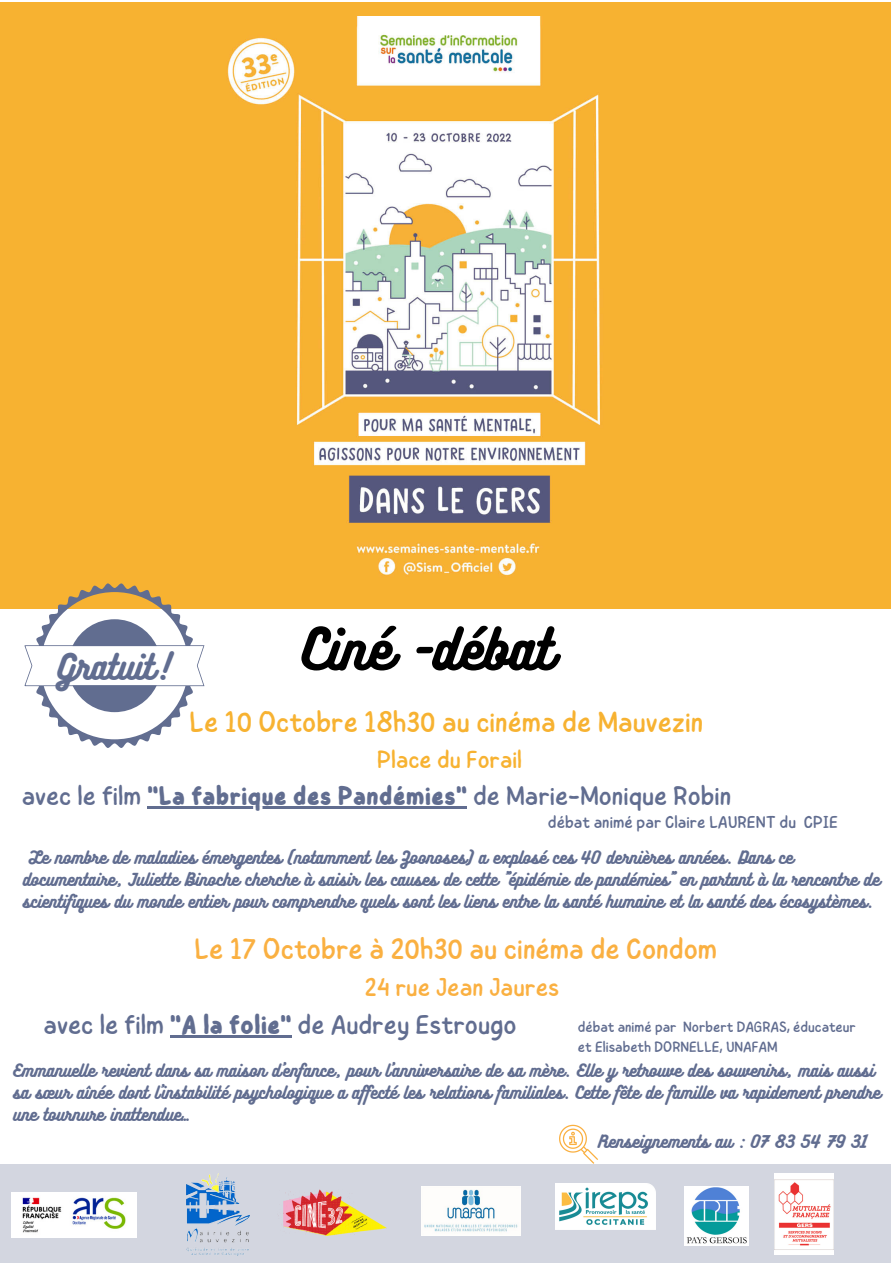
<style>
.page{position:relative;width:893px;height:1263px;background:#fff}
.page>*{position:absolute;margin:0;border:0;box-sizing:border-box;transform-origin:0 0}
.t1{font:51px "Bukhari Script";color:#000}
.t2{font:31.5px "Bukhari Script";color:#616d90}
.t3{font:29.4px "Childos Arabic";color:#fab041}
.t4{font:29.25px "Childos Arabic";color:#f7b231}
.t5{font:27.22px "Childos Arabic";color:#616d90}
.t6{font:27px "Childos Arabic";color:#616d90}
.t7{font:25.65px "Childos Arabic";color:#fab041}
.t8{font:24.75px "Childos Arabic";color:#f7b231}
.t9{font:17.25px "Childos Arabic";color:#616d90}
.t10{font:15.75px/21.9px "Bukhari Script";color:#616d90}
.t11{font:15px/20.9px "Childos Arabic";color:#616d90}
.s1{font-weight:700}
</style>
<div class="page">
<div style="left:0;top:1164px;width:890px;height:99px;background:#d3d6e0"></div>
<img style="left:555px;top:1183px;width:101px;height:47px">
<img style="left:421px;top:1186px;width:99px;height:49px">
<img style="left:11px;top:1192px;width:126px;height:45px">
<img style="left:685px;top:1186px;width:63px;height:59px">
<img style="left:283px;top:1189px;width:104px;height:46px">
<img style="left:774px;top:1174px;width:59px;height:80px">
<div style="left:0;top:2px;width:890px;height:606px;background:#f7b231"></div>
<img style="left:227px;top:16px;width:373px;height:561px">
<svg style="left:559px;top:1125px;width:39px;height:39px"></svg>
<hr style="left:147px;top:806px;width:320px;height:2px;background:#616d90">
<svg style="left:24px;top:583px;width:180px;height:165px"></svg>
<img style="left:186px;top:1174px;width:63px;height:81px">
<hr style="left:170px;top:1035px;width:121px;height:2px;background:#616d90">
<h1 class="t1" style="left:303px;top:616px;width:252px">Ciné -débat</h1>
<h3 class="t4" style="left:189px;top:701px;width:515px">Le 10 Octobre 18h30 au cinéma de Mauvezin</h3>
<h3 class="t8" style="left:377px;top:741px;width:146px">Place du Forail</h3>
<h3 class="t6" style="left:22px;top:776px;width:711px">avec le film <span class="s1">"La fabrique des Pandémies"</span> de Marie-Monique Robin</h3>
<h2 class="t2" style="left:58px;top:647px;width:115px">Gratuit!</h2>
<p class="t9" style="left:548px;top:810px;width:292px">débat animé par Claire LAURENT du CPIE</p>
<p class="t10" style="left:23px;top:845px;width:858px;text-indent:6px">Le nombre de maladies émergentes (notamment les Zoonoses) a explosé ces 40 dernières années. Dans ce documentaire, Juliette Binoche cherche à saisir les causes de cette "épidémie de pandémies" en partant à la rencontre de scientifiques du monde entier pour comprendre quels sont les liens entre la santé humaine et la santé des écosystèmes.</p>
<h3 class="t3" style="left:194px;top:928px;width:524px">Le 17 Octobre à 20h30 au cinéma de Condom</h3>
<h3 class="t7" style="left:365px;top:969px;width:196px">24 rue Jean Jaures</h3>
<h3 class="t5" style="left:44px;top:1005px;width:475px">avec le film <span class="s1">"A la folie"</span> de Audrey Estrougo</h3>
<p class="t11" style="left:578px;top:1016px;width:279px">débat animé par Norbert DAGRAS, éducateur et Elisabeth DORNELLE, UNAFAM</p>
<p class="t10" style="left:13px;top:1059px;width:868px">Emmanuelle revient dans sa maison d’enfance, pour l'anniversaire de sa mère. Elle y retrouve des souvenirs, mais aussi sa sœur aînée dont l’instabilité psychologique a af ecté les relations familiales. Cette fête de famille va rapidement prendre une tournure inattendue…</p>
<p class="t10" style="left:598px;top:1130px;width:271px">Renseignements au : 07 83 54 79 31</p>
</div>
